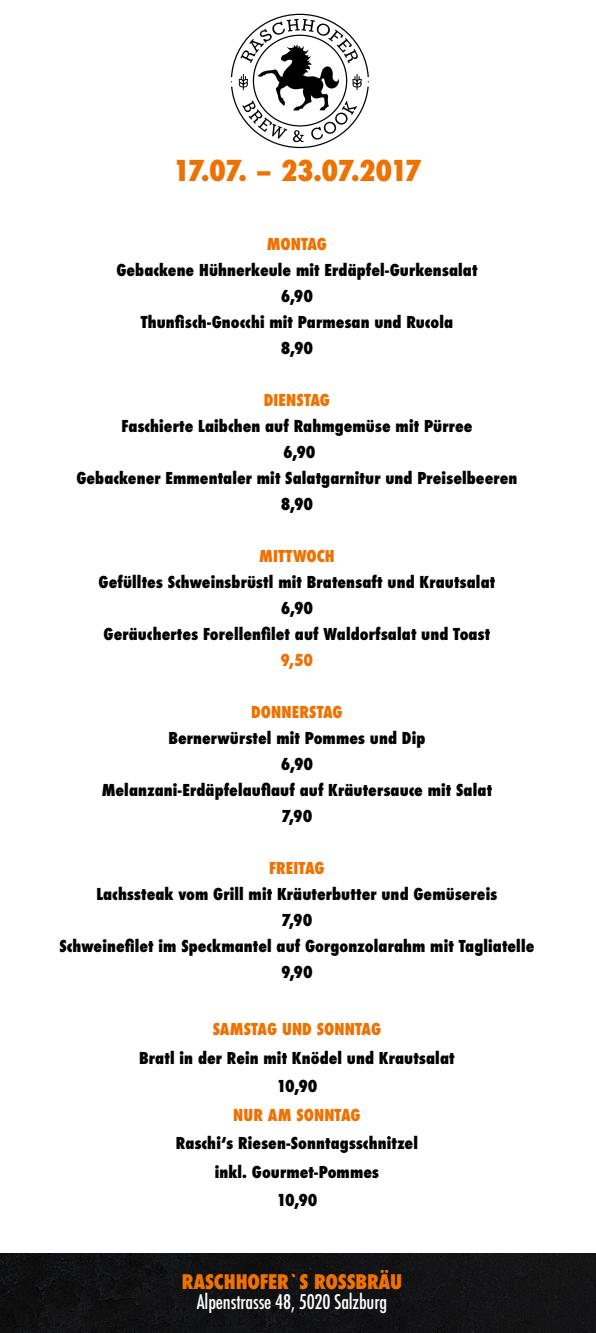
<style>
.page{position:relative;width:596px;height:1333px;background:#fff}
.page>*{position:absolute;margin:0;border:0;box-sizing:border-box;transform-origin:0 0}
.t1{font:800 condensed 28px "Futura";letter-spacing:-.035em;color:#ee7203}
.t2{font:500 condensed 19.6px "Futura";letter-spacing:-.01em;color:#fff}
.t3{font:800 condensed 19.6px "Futura";letter-spacing:-.01em;color:#ee7203}
.t4{font:800 condensed 16px/26px "Futura";letter-spacing:.005em;color:#000;text-align:center}
.t5{font:800 condensed 16px "Futura";letter-spacing:.005em;color:#ee7203}
</style>
<div class="page">
<div style="left:0;top:1253px;width:595px;height:79px;background:#121214"></div>
<svg style="left:231px;top:14px;width:138px;height:134px"></svg>
<h1 class="t1" style="left:173px;top:151px;width:250px">17.07. – 23.07.2017</h1>
<p class="t5" style="left:266px;top:233px;width:62px">MONTAG</p>
<p class="t4" style="left:116px;top:257px;width:362px">Gebackene Hühnerkeule mit Erdäpfel-Gurkensalat<br>6,90<br>Thunfisch-Gnocchi mit Parmesan und Rucola<br>8,90</p>
<p class="t5" style="left:263px;top:389px;width:68px">DIENSTAG</p>
<p class="t4" style="left:76px;top:413px;width:442px">Faschierte Laibchen auf Rahmgemüse mit Pürree<br>6,90<br>Gebackener Emmentaler mit Salatgarnitur und Preiselbeeren<br>8,90</p>
<p class="t5" style="left:259px;top:545px;width:77px">MITTWOCH</p>
<p class="t4" style="left:98px;top:569px;width:398px">Gefülltes Schweinsbrüstl mit Bratensaft und Krautsalat<br>6,90<br>Geräuchertes Forellenfilet auf Waldorfsalat und Toast</p>
<p class="t5" style="left:280px;top:649px;width:34px">9,50</p>
<p class="t5" style="left:251px;top:701px;width:93px">DONNERSTAG</p>
<p class="t4" style="left:102px;top:725px;width:391px">Bernerwürstel mit Pommes und Dip<br>6,90<br>Melanzani-Erdäpfelauflauf auf Kräutersauce mit Salat<br>7,90</p>
<p class="t5" style="left:269px;top:857px;width:57px">FREITAG</p>
<p class="t4" style="left:59px;top:881px;width:476px">Lachssteak vom Grill mit Kräuterbutter und Gemüsereis<br>7,90<br>Schweinefilet im Speckmantel auf Gorgonzolarahm mit Tagliatelle 9,90</p>
<p class="t5" style="left:212px;top:1018px;width:170px">SAMSTAG UND SONNTAG</p>
<p class="t4" style="left:139px;top:1043px;width:317px;line-height:28.5px">Bratl in der Rein mit Knödel und Krautsalat<br>10,90</p>
<p class="t5" style="left:233px;top:1103px;width:129px">NUR AM SONNTAG</p>
<p class="t4" style="left:176px;top:1129px;width:243px;line-height:28.5px">Raschi‘s Riesen-Sonntagsschnitzel inkl. Gourmet-Pommes<br>10,90</p>
<p class="t3" style="left:182px;top:1267px;width:222px">RASCHHOFER`S ROSSBRÄU</p>
<p class="t2" style="left:197px;top:1288px;width:192px">Alpenstrasse 48, 5020 Salzburg</p>
</div>
